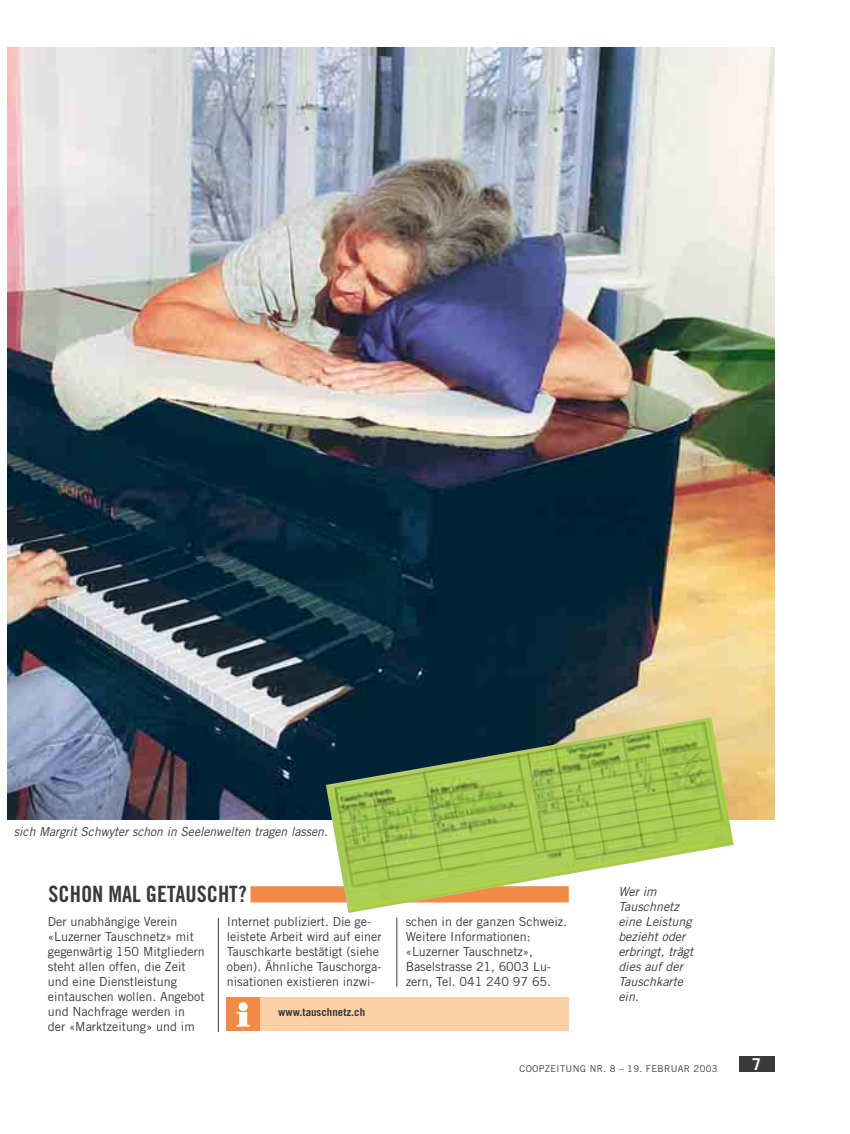
<style>
.page{position:relative;width:850px;height:1134px;background:#fff}
.page>*{position:absolute;margin:0;border:0;box-sizing:border-box;transform-origin:0 0}
.t1{font:22.5px "Trade Gothic Bold Cond Twenty";color:#383a3b}
.t2{font:700 16.25px "Trade Gothic";color:#fff}
.t3{font:12.5px/15px "Trade Gothic";color:#383a3b}
.t4{font:italic 12.5px/15px "Trade Gothic";color:#383a3b}
.t5{font:700 11px "Trade Gothic";color:#383a3b}
.t6{font:9.38px "Trade Gothic";letter-spacing:.035em;color:#383a3b}
</style>
<div class="page">
<img style="left:8px;top:48px;width:766px;height:771px">
<div style="left:739px;top:1056px;width:35px;height:16px;background:#383a3b"></div>
<hr style="left:218px;top:918px;width:1px;height:114px;background:#383a3b">
<div style="left:250px;top:886px;width:319px;height:16px;background:#f18947"></div>
<hr style="left:397px;top:917px;width:1px;height:70px;background:#383a3b">
<img style="left:326px;top:717px;width:408px;height:196px">
<div style="left:227px;top:997px;width:341px;height:34px;background:#fbd0a7"></div>
<div style="left:227px;top:997px;width:33px;height:34px;background:#f18947"></div>
<div style="left:239px;top:1002px;width:9px;height:9px;background:#fff;border-radius:50%"></div>
<svg style="left:236px;top:1012px;width:14px;height:14px"></svg>
<p class="t4" style="left:14px;top:825px;width:315px">sich Margrit Schwyter schon in Seelenwelten tragen lassen.</p>
<h1 class="t1" style="left:49px;top:886px;width:200px">SCHON MAL GETAUSCHT?</h1>
<p class="t3" style="left:227px;top:915px;width:156px">Internet publiziert. Die ge&shy;leistete Arbeit wird auf einer<br>Tauschkarte bestätigt (siehe oben). Ähnliche Tauschorga&shy;nisationen existieren inzwi-</p>
<p class="t3" style="left:406px;top:915px;width:163px">schen in der ganzen Schweiz.<br>Weitere Informationen: «Luzerner Tauschnetz»,<br>Baselstrasse 21, 6003 Lu&shy;zern, Tel. 041 240 97 65.</p>
<p class="t3" style="left:48px;top:915px;width:158px">Der unabhängige Verein «Luzerner Tauschnetz» mit gegenwärtig 150 Mitgliedern steht allen offen, die Zeit und eine Dienstleistung eintauschen wollen. Angebot und Nachfrage werden in der «Marktzeitung» und im</p>
<p class="t5" style="left:278px;top:1007px;width:89px">www.tauschnetz.ch</p>
<p class="t4" style="left:618px;top:885px;width:76px">Wer im<br>Tauschnetz eine Leistung bezieht oder erbringt, trägt dies auf der<br>Tauschkarte ein.</p>
<p class="t6" style="left:520px;top:1065px;width:199px">COOPZEITUNG NR. 8 – 19. FEBRUAR 2003</p>
<h2 class="t2" style="left:752px;top:1058px;width:11px">7</h2>
</div>
